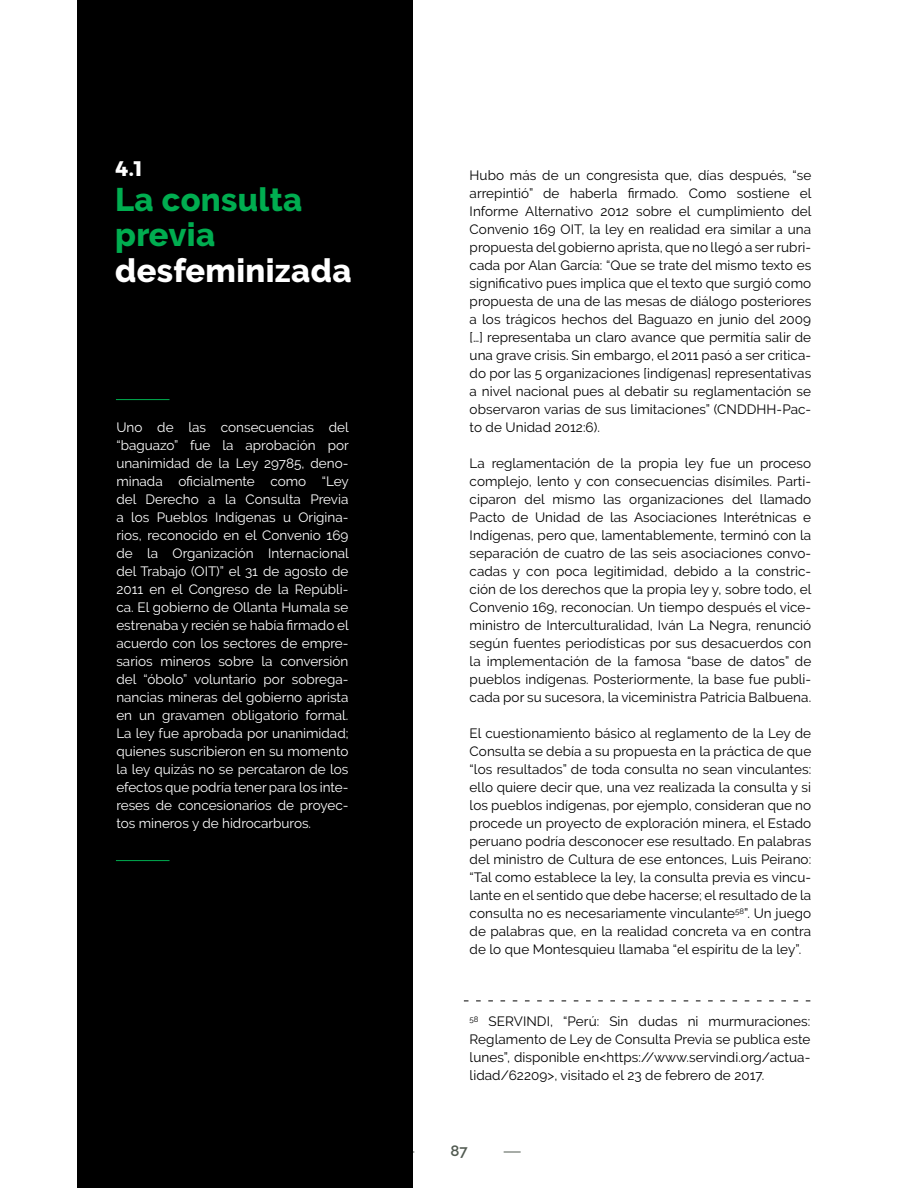
<style>
.page{position:relative;width:918px;height:1188px;background:#fff}
.page>*{position:absolute;margin:0;border:0;box-sizing:border-box;transform-origin:0 0}
.t1{font:800 32.55px/36px "Raleway";letter-spacing:.01em;color:#00ad50}
.t2{font:800 32.55px "Raleway";letter-spacing:.01em;color:#fff}
.t3{font:700 21px "Montserrat";color:#fff}
.t4{font:600 15px "Raleway";color:#515a51}
.t5{font:13.5px/18px "Raleway";letter-spacing:.005em;color:#000;text-align:justify}
.t6{font:13.5px/18px "Raleway";color:#fff;text-align:justify}
</style>
<div class="page">
<svg style="left:504px;top:1152px;width:17px;height:1px"></svg>
<svg style="left:464px;top:1001px;width:346px;height:1px"></svg>
<div style="left:77px;top:0;width:336px;height:1188px;background:#000"></div>
<hr style="left:116px;top:399px;width:54px;height:1px;background:#00ad50">
<hr style="left:116px;top:860px;width:54px;height:1px;background:#00ad50">
<h2 class="t3" style="left:116px;top:151px;width:28px">4.1</h2>
<h1 class="t1" style="left:115px;top:181px;width:189px">La consulta previa</h1>
<h1 class="t2" style="left:115px;top:253px;width:238px">desfeminizada</h1>
<p class="t6" style="left:116px;top:418px;width:234px">Uno de las consecuencias del “baguazo” fue la aprobación por unanimidad de la Ley 29785, deno&shy;minada oficialmente como “Ley del Derecho a la Consulta Previa a los Pueblos Indígenas u Origina&shy;rios, reconocido en el Convenio 169 de la Organización Internacional del Trabajo (OIT)” el 31 de agosto de 2011 en el Congreso de la Repúbli&shy;ca. El gobierno de Ollanta Humala se estrenaba y recién se había firmado el acuerdo con los sectores de empre&shy;sarios mineros sobre la conversión del “óbolo” voluntario por sobrega&shy;nancias mineras del gobierno aprista en un gravamen obligatorio formal.<br>La ley fue aprobada por unanimidad; quienes suscribieron en su momento la ley quizás no se percataron de los efectos que podría tener para los inte&shy;reses de concesionarios de proyec&shy;tos mineros y de hidrocarburos.</p>
<p class="t5" style="left:470px;top:166px;width:344px">Hubo más de un congresista que, días después, “se arrepintió” de haberla firmado. Como sostiene el Informe Alternativo 2012 sobre el cumplimiento del Convenio 169 OIT, la ley en realidad era similar a una propuesta del gobierno aprista, que no llegó a ser rubri&shy;cada por Alan García: “Que se trate del mismo texto es significativo pues implica que el texto que surgió como propuesta de una de las mesas de diálogo posteriores a los trágicos hechos del Baguazo en junio del 2009 […] representaba un claro avance que permitía salir de una grave crisis. Sin embargo, el 2011 pasó a ser critica&shy;do por las 5 organizaciones [indígenas] representativas a nivel nacional pues al debatir su reglamentación se observaron varias de sus limitaciones” (CNDDHH-Pac&shy;to de Unidad 2012:6).</p>
<p class="t5" style="left:470px;top:454px;width:344px">La reglamentación de la propia ley fue un proceso complejo, lento y con consecuencias disímiles. Parti&shy;ciparon del mismo las organizaciones del llamado Pacto de Unidad de las Asociaciones Interétnicas e Indígenas, pero que, lamentablemente, terminó con la separación de cuatro de las seis asociaciones convo&shy;cadas y con poca legitimidad, debido a la constric&shy;ción de los derechos que la propia ley y, sobre todo, el Convenio 169, reconocían. Un tiempo después el vice&shy;ministro de Interculturalidad, Iván La Negra, renunció según fuentes periodísticas por sus desacuerdos con la implementación de la famosa “base de datos” de pueblos indígenas. Posteriormente, la base fue publi&shy;cada por su sucesora, la viceministra Patricia Balbuena.</p>
<p class="t5" style="left:470px;top:724px;width:343px">El cuestionamiento básico al reglamento de la Ley de Consulta se debía a su propuesta en la práctica de que “los resultados” de toda consulta no sean vinculantes: ello quiere decir que, una vez realizada la consulta y si los pueblos indígenas, por ejemplo, consideran que no procede un proyecto de exploración minera, el Estado peruano podría desconocer ese resultado. En palabras del ministro de Cultura de ese entonces, Luis Peirano: “Tal como establece la ley, la consulta previa es vincu&shy;lante en el sentido que debe hacerse; el resultado de la consulta no es necesariamente vinculante<sup>58</sup>”. Un juego de palabras que, en la realidad concreta va en contra de lo que Montesquieu llamaba “el espíritu de la ley”.</p>
<p class="t5" style="left:470px;top:1012px;width:342px"><sup>58</sup> SERVINDI, “Perú: Sin dudas ni murmuraciones:<br>Reglamento de Ley de Consulta Previa se publica este lunes”, disponible en&lt;https://www.servindi.org/actua&shy;lidad/62209&gt;, visitado el 23 de febrero de 2017.</p>
<p class="t4" style="left:450px;top:1143px;width:19px">87</p>
</div>
